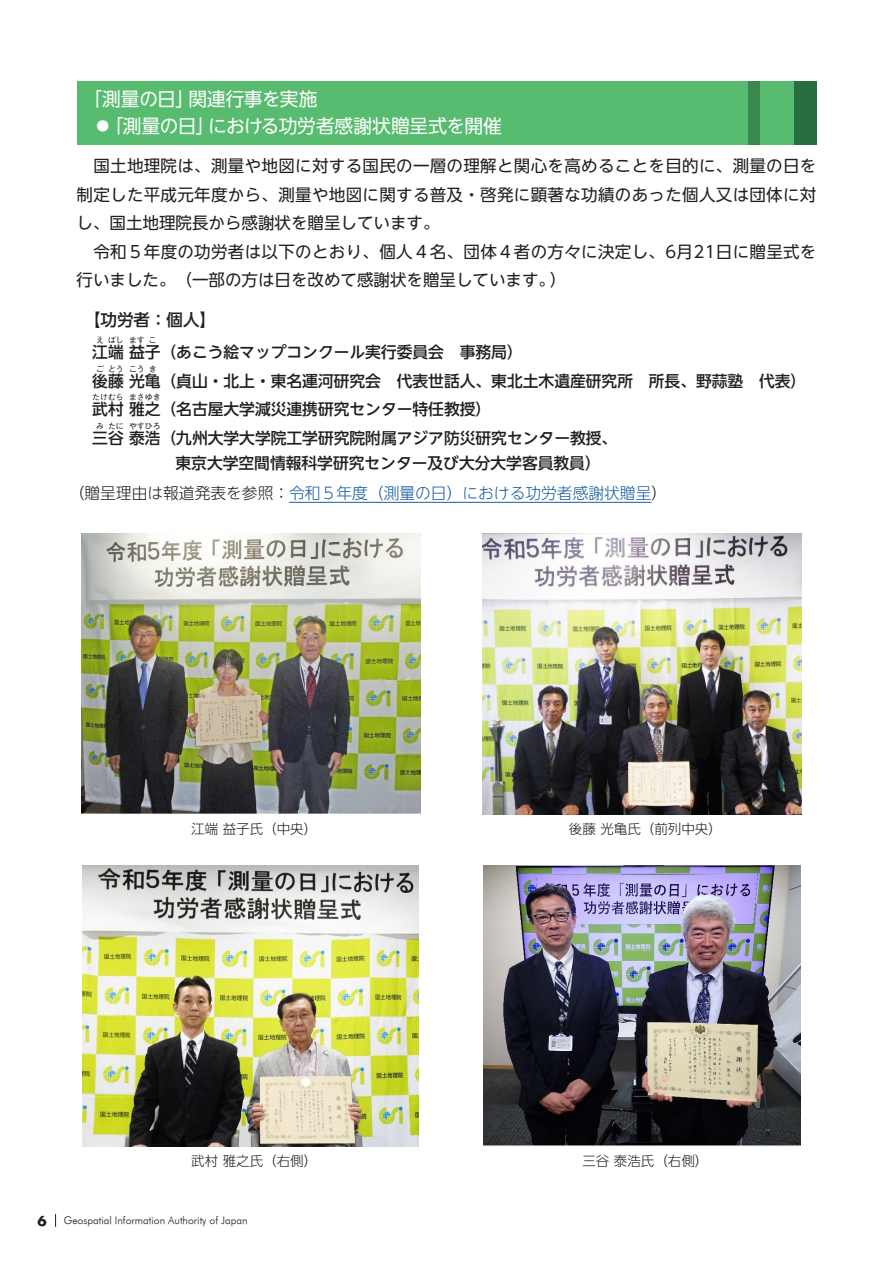
<style>
.page{position:relative;width:893px;height:1263px;background:#fff}
.page>*{position:absolute;margin:0;border:0;box-sizing:border-box;transform-origin:0 0}
.t1{font:18.75px "UD Shin Go NT Pr 6 N";letter-spacing:-.015em;color:#fff}
.本文Ｎ{font:16.5px/28.5px "UD Shin Go NT Pr 6 N";letter-spacing:.02em;color:#231f20;text-align:justify}
.t2{font:500 16.5px "UD Shin Go NT Pr 6 N";color:#231f20}
.t3{font:500 15.75px "UD Shin Go NT Pr 6 N";color:#231f20}
.t4{font:300 15.75px "UD Shin Go NT Pr 6 N";color:#175d9e}
.キャプション{font:300 13.5px "UD Shin Go NT Pr 6 N";color:#231f20}
.t5{font:13.5px "Futura Koyu";color:#231f20}
.t6{font:italic 10.5px "Futura";color:#231f20}
.t7{font:500 7.8px "UD Shin Go NT Pr 6 N";color:#231f20}
.s1{color:#231f20}
</style>
<div class="page">
<svg style="left:55px;top:1214px;width:1px;height:13px"></svg>
<div style="left:77px;top:81px;width:739px;height:64px;background:#57bc6f"></div>
<div style="left:748px;top:81px;width:12px;height:64px;background:#39884f"></div>
<div style="left:794px;top:81px;width:22px;height:64px;background:#276f3f"></div>
<hr style="left:289px;top:502px;width:362px;height:1px;background:#175d9e">
<img style="left:483px;top:533px;width:318px;height:281px">
<img style="left:483px;top:865px;width:318px;height:281px">
<img style="left:81px;top:533px;width:339px;height:281px">
<img style="left:83px;top:865px;width:336px;height:281px">
<p class="t1" style="left:84px;top:84px;width:235px">「測量の日」関連行事を実施</p>
<p class="t1" style="left:94px;top:111px;width:410px">●「測量の日」における功労者感謝状贈呈式を開催</p>
<p class="本文Ｎ" style="left:77px;top:151px;width:741px">　国土地理院は、測量や地図に対する国民の一層の理解と関心を高めることを目的に、測量の日を制定した平成元年度から、測量や地図に関する普及・啓発に顕著な功績のあった個人又は団体に対し、国土地理院長から感謝状を贈呈しています。</p>
<p class="本文Ｎ" style="left:77px;top:237px;width:741px">　令和５年度の功労者は以下のとおり、個人４名、団体４者の方々に決定し、6月21日に贈呈式を行いました。（一部の方は日を改めて感謝状を贈呈しています。）</p>
<p class="t2" style="left:84px;top:306px;width:134px">【功労者：個人】</p>
<p class="t3" style="left:92px;top:339px;width:432px">江端益子（あこう絵マップコンクール実行委員会　事務局）</p>
<p class="t7" style="left:96px;top:334px;width:9px">え</p>
<p class="t7" style="left:108px;top:334px;width:17px">ばし</p>
<p class="t7" style="left:129px;top:334px;width:17px">ます</p>
<p class="t7" style="left:149px;top:334px;width:9px">こ</p>
<p class="t3" style="left:92px;top:368px;width:715px">後藤光亀（貞山・北上・東名運河研究会　代表世話人、東北土木遺産研究所　所長、野蒜塾　代表）</p>
<p class="t7" style="left:96px;top:362px;width:9px">ご</p>
<p class="t7" style="left:108px;top:362px;width:17px">とう</p>
<p class="t7" style="left:129px;top:362px;width:17px">こう</p>
<p class="t7" style="left:149px;top:362px;width:9px">き</p>
<p class="t3" style="left:92px;top:396px;width:400px">武村雅之（名古屋大学減災連携研究センター特任教授）</p>
<p class="t7" style="left:92px;top:391px;width:33px">たけむら</p>
<p class="t7" style="left:129px;top:391px;width:33px">まさゆき</p>
<p class="t3" style="left:92px;top:425px;width:526px">三谷泰浩（九州大学大学院工学研究院附属アジア防災研究センター教授、</p>
<p class="t7" style="left:96px;top:419px;width:9px">み</p>
<p class="t7" style="left:108px;top:419px;width:17px">たに</p>
<p class="t7" style="left:129px;top:419px;width:33px">やすひろ</p>
<p class="t3" style="left:175px;top:450px;width:427px">東京大学空間情報科学研究センター及び大分大学客員教員）</p>
<p class="t4" style="left:69px;top:480px;width:600px"><span class="s1">（贈呈理由は報道発表を参照：</span>令和５年度（測量の日）における功労者感謝状贈呈<span class="s1">）</span></p>
<p class="キャプション" style="left:191px;top:817px;width:127px">江端益子氏（中央）</p>
<p class="キャプション" style="left:191px;top:1150px;width:127px">武村雅之氏（右側）</p>
<p class="t5" style="left:38px;top:1211px;width:11px">6</p>
<p class="t6" style="left:64px;top:1214px;width:185px">Geospatial Information Authority of Japan</p>
<p class="キャプション" style="left:569px;top:817px;width:154px">後藤光亀氏（前列中央）</p>
<p class="キャプション" style="left:582px;top:1150px;width:127px">三谷泰浩氏（右側）</p>
</div>
